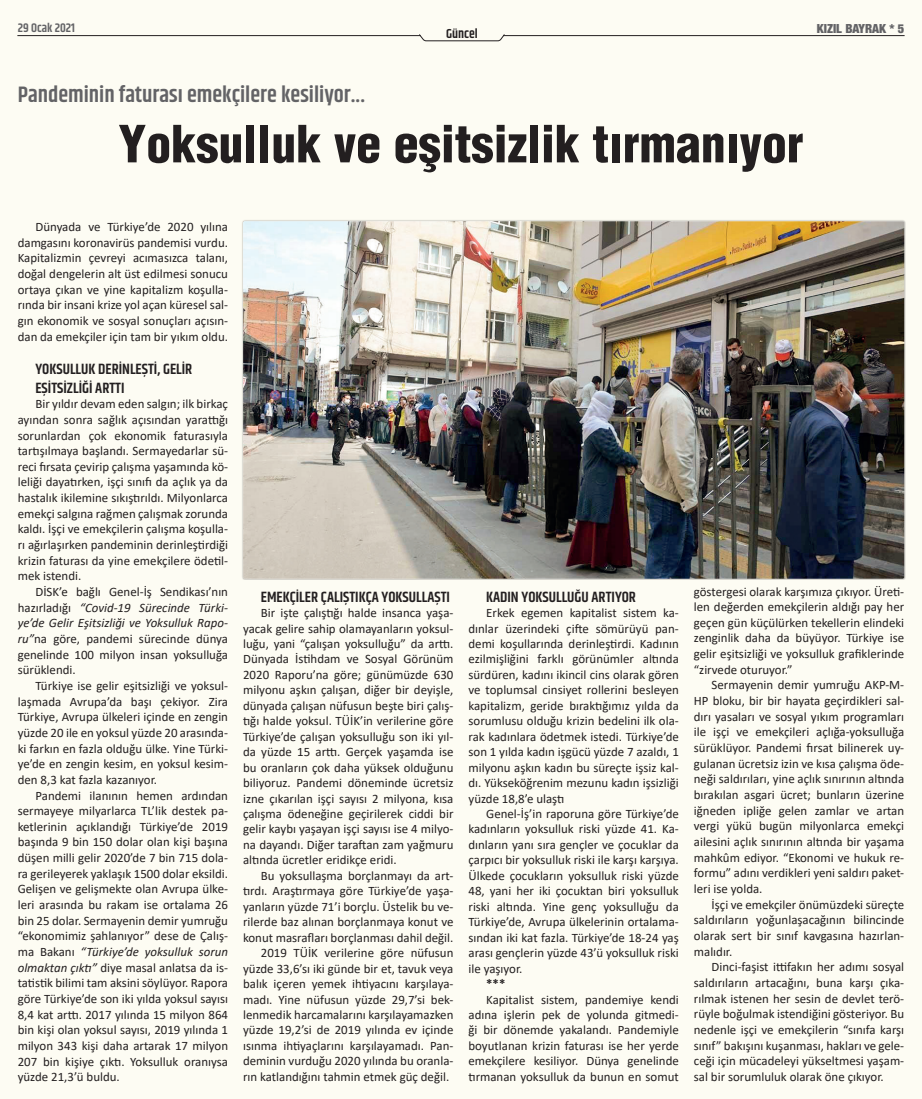
<style>
.page{position:relative;width:922px;height:1099px;background:#fff}
.page>*{position:absolute;margin:0;border:0;box-sizing:border-box;transform-origin:0 0}
.ana_başlık{font:900 condensed 50px "Helvetica";color:#231f20}
.üst_baslik{font:600 22.5px "Khand";color:#636366}
.ara_başlık{font:600 15px/18.2px "Khand";color:#231f20}
.t1{font:600 13.12px "Khand";color:#231f20}
.t2{font:12.88px/15.6px "Calibri";color:#231f20;text-align:justify}
.t3{font:700 12.88px "Calibri";color:#231f20}
.t4{font:900 condensed 12.5px "Helvetica Neue";color:#636366}
.t5{font:600 12.5px "Khand";color:#636366}
.s1{font-style:italic}
</style>
<div class="page">
<div style="left:0;top:0;width:921px;height:1098px;background:#fdfcf3"></div>
<hr style="left:18px;top:35px;width:402px;height:1px;background:#231f20">
<hr style="left:503px;top:35px;width:400px;height:1px;background:#231f20">
<svg style="left:419px;top:34px;width:85px;height:7px"></svg>
<img style="left:243px;top:221px;width:661px;height:357px">
<p class="t5" style="left:18px;top:20px;width:59px">29 Ocak 2021</p>
<p class="t4" style="left:816px;top:20px;width:89px">KIZIL BAYRAK * 5</p>
<p class="t1" style="left:446px;top:25px;width:33px">Güncel</p>
<p class="üst_baslik" style="left:18px;top:80px;width:349px">Pandeminin faturası emekçilere kesiliyor...</p>
<p class="ana_başlık" style="left:118px;top:113px;width:686px">Yoksulluk ve eşitsizlik tırmanıyor</p>
<p class="t2" style="left:18px;top:218px;width:212px;text-indent:18px">Dünyada ve Türkiye’de 2020 yılına damgasını koronavirüs pandemisi vurdu.<br>Kapitalizmin çevreyi acımasızca talanı, doğal dengelerin alt üst edilmesi sonucu ortaya çıkan ve yine kapitalizm koşulla&shy;rında bir insani krize yol açan küresel sal&shy;gın ekonomik ve sosyal sonuçları açısın&shy;dan da emekçiler için tam bir yıkım oldu.</p>
<p class="ara_başlık" style="left:35px;top:361px;width:158px">YOKSULLUK DERINLEŞTI, GELIR<br>EŞITSIZLIĞI ARTTI</p>
<p class="t2" style="left:18px;top:396px;width:212px;text-indent:18px">Bir yıldır devam eden salgın; ilk birkaç ayından sonra sağlık açısından yarattığı sorunlardan çok ekonomik faturasıyla tartışılmaya başlandı. Sermayedarlar sü&shy;reci fırsata çevirip çalışma yaşamında kö&shy;leliği dayatırken, işçi sınıfı da açlık ya da hastalık ikilemine sıkıştırıldı. Milyonlarca emekçi salgına rağmen çalışmak zorunda kaldı. İşçi ve emekçilerin çalışma koşulla&shy;rı ağırlaşırken pandeminin derinleştirdiği krizin faturası da yine emekçilere ödetil&shy;mek istendi.</p>
<p class="t2" style="left:18px;top:583px;width:212px;text-indent:18px">DİSK’e bağlı Genel-İş Sendikası’nın hazırladığı <span class="s1">“Covid-19 Sürecinde Türki&shy;ye’de Gelir Eşitsizliği ve Yoksulluk Rapo&shy;ru”</span>na göre, pandemi sürecinde dünya genelinde 100 milyon insan yoksulluğa sürüklendi.</p>
<p class="t2" style="left:18px;top:677px;width:212px;text-indent:18px">Türkiye ise gelir eşitsizliği ve yoksul&shy;laşmada Avrupa’da başı çekiyor. Zira Türkiye, Avrupa ülkeleri içinde en zengin yüzde 20 ile en yoksul yüzde 20 arasında&shy;ki farkın en fazla olduğu ülke. Yine Türki&shy;ye’de en zengin kesim, en yoksul kesim&shy;den 8,3 kat fazla kazanıyor.</p>
<p class="t2" style="left:18px;top:787px;width:212px;text-indent:18px">Pandemi ilanının hemen ardından sermayeye milyarlarca TL’lik destek pa&shy;ketlerinin açıklandığı Türkiye’de 2019 başında 9 bin 150 dolar olan kişi başına düşen milli gelir 2020’de 7 bin 715 dola&shy;ra gerileyerek yaklaşık 1500 dolar eksildi.<br>Gelişen ve gelişmekte olan Avrupa ülke&shy;leri arasında bu rakam ise ortalama 26 bin 25 dolar. Sermayenin demir yumruğu “ekonomimiz şahlanıyor” dese de Çalış&shy;ma Bakanı <span class="s1">“Türkiye’de yoksulluk sorun olmaktan çıktı”</span> diye masal anlatsa da is&shy;tatistik bilimi tam aksini söylüyor. Rapora göre Türkiye’de son iki yılda yoksul sayısı 8,4 kat arttı. 2017 yılında 15 milyon 864 bin kişi olan yoksul sayısı, 2019 yılında 1 milyon 343 kişi daha artarak 17 milyon 207 bin kişiye çıktı. Yoksulluk oranıysa yüzde 21,3’ü buldu.</p>
<p class="ara_başlık" style="left:261px;top:588px;width:191px">EMEKÇILER ÇALIŞTIKÇA YOKSULLAŞTI</p>
<p class="t2" style="left:243px;top:604px;width:212px;text-indent:18px">Bir işte çalıştığı halde insanca yaşa&shy;yacak gelire sahip olamayanların yoksul&shy;luğu, yani “çalışan yoksulluğu” da arttı.<br>Dünyada İstihdam ve Sosyal Görünüm 2020 Raporu’na göre; günümüzde 630 milyonu aşkın çalışan, diğer bir deyişle, dünyada çalışan nüfusun beşte biri çalış&shy;tığı halde yoksul. TÜİK’in verilerine göre Türkiye’de çalışan yoksulluğu son iki yıl&shy;da yüzde 15 arttı. Gerçek yaşamda ise bu oranların çok daha yüksek olduğunu biliyoruz. Pandemi döneminde ücretsiz izne çıkarılan işçi sayısı 2 milyona, kısa çalışma ödeneğine geçirilerek ciddi bir gelir kaybı yaşayan işçi sayısı ise 4 milyo&shy;na dayandı. Diğer taraftan zam yağmuru altında ücretler eridikçe eridi.</p>
<p class="t2" style="left:243px;top:867px;width:212px;text-indent:18px">Bu yoksullaşma borçlanmayı da art&shy;tırdı. Araştırmaya göre Türkiye’de yaşa&shy;yanların yüzde 71’i borçlu. Üstelik bu ve&shy;rilerde baz alınan borçlanmaya konut ve konut masrafları borçlanması dahil değil.</p>
<p class="t2" style="left:243px;top:944px;width:212px;text-indent:18px">2019 TÜİK verilerine göre nüfusun yüzde 33,6’sı iki günde bir et, tavuk veya balık içeren yemek ihtiyacını karşılaya&shy;madı. Yine nüfusun yüzde 29,7’si bek&shy;lenmedik harcamalarını karşılayamazken yüzde 19,2’si de 2019 yılında ev içinde ısınma ihtiyaçlarını karşılayamadı. Pan&shy;deminin vurduğu 2020 yılında bu oranla&shy;rın katlandığını tahmin etmek güç değil.</p>
<p class="ara_başlık" style="left:486px;top:588px;width:151px">KADIN YOKSULLUĞU ARTIYOR</p>
<p class="t2" style="left:468px;top:604px;width:212px;text-indent:18px">Erkek egemen kapitalist sistem ka&shy;dınlar üzerindeki çifte sömürüyü pan&shy;demi koşullarında derinleştirdi. Kadının ezilmişliğini farklı görünümler altında sürdüren, kadını ikincil cins olarak gören ve toplumsal cinsiyet rollerini besleyen kapitalizm, geride bıraktığımız yılda da sorumlusu olduğu krizin bedelini ilk ola&shy;rak kadınlara ödetmek istedi. Türkiye’de son 1 yılda kadın işgücü yüzde 7 azaldı, 1 milyonu aşkın kadın bu süreçte işsiz kal&shy;dı. Yükseköğrenim mezunu kadın işsizliği yüzde 18,8’e ulaştı</p>
<p class="t2" style="left:468px;top:805px;width:212px;text-indent:18px">Genel-İş’in raporuna göre Türkiye’de kadınların yoksulluk riski yüzde 41. Ka&shy;dınların yanı sıra gençler ve çocuklar da çarpıcı bir yoksulluk riski ile karşı karşıya.<br>Ülkede çocukların yoksulluk riski yüzde 48, yani her iki çocuktan biri yoksulluk riski altında. Yine genç yoksulluğu da Türkiye’de, Avrupa ülkelerinin ortalama&shy;sından iki kat fazla. Türkiye’de 18-24 yaş arası gençlerin yüzde 43’ü yoksulluk riski ile yaşıyor.</p>
<p class="t3" style="left:486px;top:974px;width:21px">***</p>
<p class="t2" style="left:468px;top:991px;width:212px;text-indent:18px">Kapitalist sistem, pandemiye kendi adına işlerin pek de yolunda gitmedi&shy;ği bir dönemde yakalandı. Pandemiyle boyutlanan krizin faturası ise her yerde emekçilere kesiliyor. Dünya genelinde tırmanan yoksulluk da bunun en somut</p>
<p class="t2" style="left:693px;top:583px;width:212px">göstergesi olarak karşımıza çıkıyor. Üreti&shy;len değerden emekçilerin aldığı pay her geçen gün küçülürken tekellerin elindeki zenginlik daha da büyüyor. Türkiye ise gelir eşitsizliği ve yoksulluk grafiklerinde “zirvede oturuyor.”</p>
<p class="t2" style="left:693px;top:677px;width:212px;text-indent:18px">Sermayenin demir yumruğu AKP-M-HP bloku, bir bir hayata geçirdikleri sal&shy;dırı yasaları ve sosyal yıkım programları ile işçi ve emekçileri açlığa-yoksulluğa sürüklüyor. Pandemi fırsat bilinerek uy&shy;gulanan ücretsiz izin ve kısa çalışma öde&shy;neği saldırıları, yine açlık sınırının altında bırakılan asgari ücret; bunların üzerine iğneden ipliğe gelen zamlar ve artan vergi yükü bugün milyonlarca emekçi ailesini açlık sınırının altında bir yaşama mahkûm ediyor. “Ekonomi ve hukuk re&shy;formu” adını verdikleri yeni saldırı paket&shy;leri ise yolda.</p>
<p class="t2" style="left:693px;top:896px;width:212px;text-indent:18px">İşçi ve emekçiler önümüzdeki süreçte saldırıların yoğunlaşacağının bilincinde olarak sert bir sınıf kavgasına hazırlan&shy;malıdır.</p>
<p class="t2" style="left:693px;top:959px;width:212px;text-indent:18px">Dinci-faşist ittifakın her adımı sosyal saldırıların artacağını, buna karşı çıka&shy;rılmak istenen her sesin de devlet terö&shy;rüyle boğulmak istendiğini gösteriyor. Bu nedenle işçi ve emekçilerin “sınıfa karşı sınıf” bakışını kuşanması, hakları ve gele&shy;ceği için mücadeleyi yükseltmesi yaşam&shy;sal bir sorumluluk olarak öne çıkıyor.</p>
</div>
